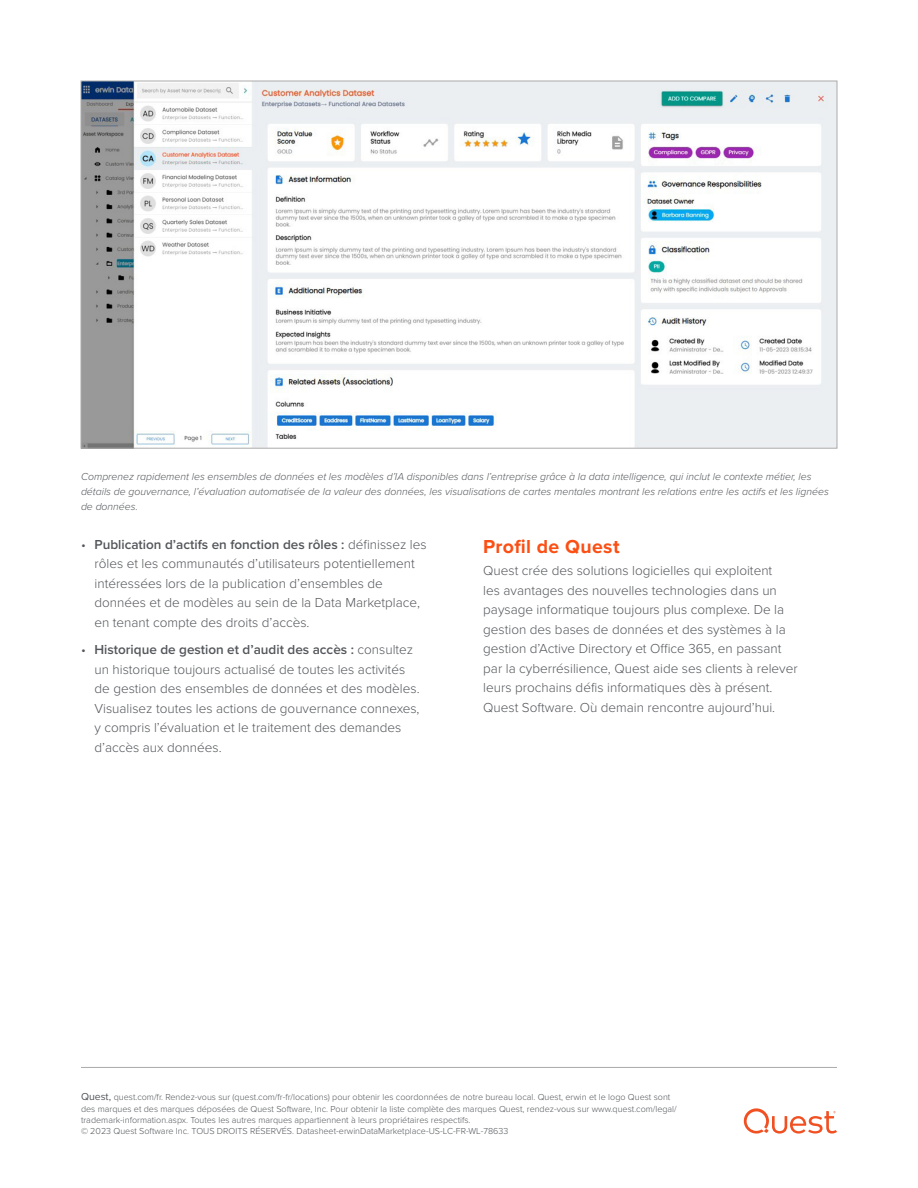
<style>
.page{position:relative;width:918px;height:1188px;background:#fff}
.page>*{position:absolute;margin:0;border:0;box-sizing:border-box;transform-origin:0 0}
.Section_Heading_1{font:700 19.5px "Proxima Nova";letter-spacing:.015em;color:#fb4f14}
.Body{font:300 13.5px/19.5px "Proxima Nova";color:#53565a}
.t1{font:italic 300 10.5px/15px "Proxima Nova";color:#53565a}
.Quest_Bold_Footer{font:300 9px/11.2px "Proxima Nova";color:#53565a}
.s1{font-weight:600}
.s2{font-weight:400;font-size:10.5px}
</style>
<div class="page">
<hr style="left:81px;top:1067px;width:756px;height:1px;background:#aaa">
<svg style="left:744px;top:1108px;width:93px;height:26px"></svg>
<img style="left:83px;top:83px;width:752px;height:364px">
<p class="t1" style="left:81px;top:469px;width:749px">Comprenez rapidement les ensembles de données et les modèles d’IA disponibles dans l’entreprise grâce à la data intelligence, qui inclut le contexte métier, les détails de gouvernance, l’évaluation automatisée de la valeur des données, les visualisations de cartes mentales montrant les relations entre les actifs et les lignées de données.</p>
<p class="Body" style="left:94px;top:534px;width:334px;text-indent:-14px">• <span class="s1">Publication d’actifs en fonction des rôles :</span> définissez les rôles et les communautés d’utilisateurs potentiellement intéressées lors de la publication d’ensembles de données et de modèles au sein de la Data Marketplace, en tenant compte des droits d’accès.</p>
<p class="Body" style="left:94px;top:639px;width:327px;text-indent:-14px">• <span class="s1">Historique de gestion et d’audit des accès :</span> consultez un historique toujours actualisé de toutes les activités de gestion des ensembles de données et des modèles.<br>Visualisez toutes les actions de gouvernance connexes, y compris l’évaluation et le traitement des demandes d’accès aux données.</p>
<p class="Section_Heading_1" style="left:483px;top:532px;width:138px">Profil de Quest</p>
<p class="Body" style="left:483px;top:561px;width:316px">Quest crée des solutions logicielles qui exploitent<br>les avantages des nouvelles technologies dans un paysage informatique toujours plus complexe. De la gestion des bases de données et des systèmes à la gestion d’Active Directory et Office 365, en passant par la cyberrésilience, Quest aide ses clients à relever leurs prochains défis informatiques dès à présent.<br>Quest Software. Où demain rencontre aujourd’hui.</p>
<p class="Quest_Bold_Footer" style="left:81px;top:1091px;width:597px"><span class="s2">Quest,</span> quest.com/fr. Rendez-vous sur (quest.com/fr-fr/locations) pour obtenir les coordonnées de notre bureau local. Quest, erwin et le logo Quest sont des marques et des marques déposées de Quest Software, Inc. Pour obtenir la liste complète des marques Quest, rendez-vous sur www.quest.com/legal/ trademark-information.aspx. Toutes les autres marques appartiennent à leurs propriétaires respectifs.</p>
<p class="Quest_Bold_Footer" style="left:81px;top:1125px;width:429px">© 2023 Quest Software Inc. TOUS DROITS RÉSERVÉS. Datasheet-erwinDataMarketplace-US-LC-FR-WL-78633</p>
</div>
